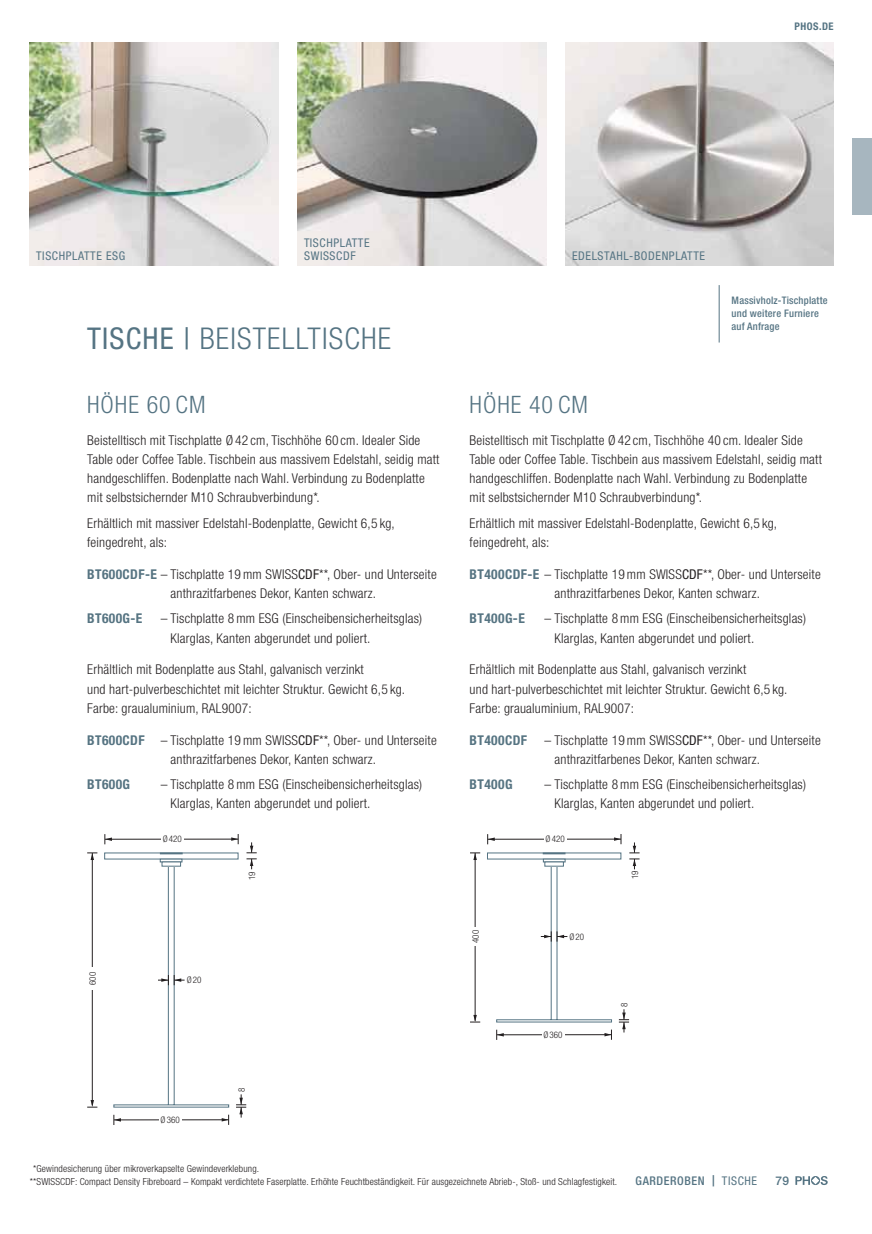
<style>
.page{position:relative;width:872px;height:1234px;background:#fff}
.page>*{position:absolute;margin:0;border:0;box-sizing:border-box;transform-origin:0 0}
.t1{font:300 condensed 30px "Helvetica Neue LT Std";letter-spacing:.04em;color:#557483}
.t2{font:300 condensed 24px "Helvetica Neue LT Std";letter-spacing:.04em;color:#557483}
.t3{font:300 condensed 13.5px/19.2px "Helvetica Neue LT Std";letter-spacing:.015em;color:#231f20}
.t4{font:700 condensed 13.5px "Helvetica Neue LT Std";letter-spacing:.03em;color:#567482}
.t5{font:condensed 12px "Helvetica Neue LT Std";letter-spacing:.05em;color:#557483}
.t6{font:500 condensed 12px "Helvetica Neue LT Std";letter-spacing:.05em;color:#557483}
.t7{font:500 12px "Helvetica Neue LT Std";color:#557483}
.t8{font:700 condensed 10.5px "Helvetica Neue LT Std";letter-spacing:.05em;color:#557483}
.t9{font:500 condensed 10.35px/12.8px "Helvetica Neue LT Std";letter-spacing:.02em;color:#557483}
.t10{font:300 condensed 9.75px/12.8px "Helvetica Neue LT Std";letter-spacing:.015em;color:#231f20}
.t11{font:300 condensed 9px "Helvetica Neue LT Std";color:#231f20}
.s1{font-weight:400}
.s2{font-weight:700;color:#567482}
.s3{font-stretch:normal;font-size:11.25px}
</style>
<div class="page">
<img style="left:566px;top:43px;width:267px;height:223px">
<img style="left:30px;top:43px;width:249px;height:223px">
<img style="left:298px;top:43px;width:248px;height:223px">
<svg style="left:87px;top:1099px;width:10px;height:8px"></svg>
<hr style="left:92px;top:852px;width:1px;height:253px;background:#231f20">
<svg style="left:87px;top:852px;width:10px;height:7px"></svg>
<div style="left:89px;top:966px;width:7px;height:23px;background:#fff"></div>
<svg style="left:104px;top:834px;width:153px;height:290px"></svg>
<div style="left:162px;top:861px;width:19px;height:5px;background:#fff"></div>
<div style="left:162px;top:861px;width:19px;height:5px;border:1px solid #557483"></div>
<svg style="left:470px;top:1014px;width:10px;height:8px"></svg>
<hr style="left:475px;top:852px;width:1px;height:168px;background:#231f20">
<svg style="left:470px;top:852px;width:10px;height:7px"></svg>
<div style="left:472px;top:927px;width:6px;height:18px;background:#fff"></div>
<svg style="left:487px;top:834px;width:152px;height:205px"></svg>
<div style="left:545px;top:861px;width:18px;height:5px;background:#fff"></div>
<div style="left:544px;top:861px;width:19px;height:5px;border:1px solid #557483"></div>
<hr style="left:719px;top:285px;width:1px;height:57px;background:#557483">
<div style="left:853px;top:138px;width:19px;height:77px;background:#a7b6bf"></div>
<svg style="left:795px;top:1176px;width:32px;height:8px"></svg>
<p class="t8" style="left:794px;top:20px;width:41px">PHOS.DE</p>
<p class="t5" style="left:304px;top:238px;width:67px">TISCHPLATTE</p>
<p class="t5" style="left:36px;top:251px;width:91px">TISCHPLATTE ESG</p>
<p class="t5" style="left:304px;top:251px;width:53px">SWISSCDF</p>
<p class="t5" style="left:572px;top:251px;width:134px">EDELSTAHL-BODENPLATTE</p>
<h1 class="t1" style="left:87px;top:327px;width:305px"><span class="s1">TISCHE |</span> BEISTELLTISCHE</h1>
<p class="t9" style="left:731px;top:295px;width:97px">Massivholz-Tischplatte und weitere Furniere auf Anfrage</p>
<h2 class="t2" style="left:87px;top:395px;width:120px">HÖHE 60 CM</h2>
<p class="t3" style="left:87px;top:432px;width:354px">Beistelltisch mit Tischplatte Ø 42 cm, Tischhöhe 60 cm. Idealer Side Table oder Coffee Table. Tischbein aus massivem Edelstahl, seidig matt handgeschliffen. Bodenplatte nach Wahl. Verbindung zu Bodenplatte mit selbstsichernder M10 Schraubverbindung*.</p>
<p class="t3" style="left:87px;top:514px;width:309px">Erhältlich mit massiver Edelstahl-Bodenplatte, Gewicht 6,5 kg, feingedreht, als:</p>
<p class="t3" style="left:171px;top:566px;width:268px;text-indent:-83px"><span class="s2">BT600CDF-E</span> – Tischplatte 19 mm SWISS<span class="s1">CDF</span>**, Ober- und Unterseite anthrazitfarbenes Dekor, Kanten schwarz.</p>
<p class="t4" style="left:87px;top:610px;width:57px">BT600G-E</p>
<p class="t3" style="left:171px;top:610px;width:253px;text-indent:-10px">– Tischplatte 8 mm ESG (Einscheibensicherheitsglas)<br>Klarglas, Kanten abgerundet und poliert.</p>
<p class="t3" style="left:87px;top:661px;width:319px">Erhältlich mit Bodenplatte aus Stahl, galvanisch verzinkt<br>und hart-pulverbeschichtet mit leichter Struktur. Gewicht 6,5 kg.<br>Farbe: graualuminium, RAL9007:</p>
<p class="t3" style="left:171px;top:731px;width:268px;text-indent:-83px"><span class="s2">BT600CDF</span> – Tischplatte 19 mm SWISS<span class="s1">CDF</span>**, Ober- und Unterseite anthrazitfarbenes Dekor, Kanten schwarz.</p>
<p class="t4" style="left:87px;top:776px;width:44px">BT600G</p>
<p class="t3" style="left:171px;top:776px;width:253px;text-indent:-10px">– Tischplatte 8 mm ESG (Einscheibensicherheitsglas)<br>Klarglas, Kanten abgerundet und poliert.</p>
<p class="t11" style="left:163px;top:835px;width:21px">Ø 420</p>
<p class="t11" style="left:89px;top:984px;width:14px;rotate:-90deg">600</p>
<p class="t11" style="left:187px;top:976px;width:16px">Ø 20</p>
<p class="t11" style="left:249px;top:879px;width:9px;rotate:-90deg">19</p>
<p class="t11" style="left:161px;top:1116px;width:21px">Ø 360</p>
<p class="t11" style="left:238px;top:1091px;width:6px;rotate:-90deg">8</p>
<h2 class="t2" style="left:469px;top:395px;width:120px">HÖHE 40 CM</h2>
<p class="t3" style="left:469px;top:432px;width:354px">Beistelltisch mit Tischplatte Ø 42 cm, Tischhöhe 40 cm. Idealer Side Table oder Coffee Table. Tischbein aus massivem Edelstahl, seidig matt handgeschliffen. Bodenplatte nach Wahl. Verbindung zu Bodenplatte mit selbstsichernder M10 Schraubverbindung*.</p>
<p class="t3" style="left:469px;top:514px;width:309px">Erhältlich mit massiver Edelstahl-Bodenplatte, Gewicht 6,5 kg, feingedreht, als:</p>
<p class="t3" style="left:554px;top:566px;width:268px;text-indent:-85px"><span class="s2">BT400CDF-E</span> – Tischplatte 19 mm SWISS<span class="s1">CDF</span>**, Ober- und Unterseite anthrazitfarbenes Dekor, Kanten schwarz.</p>
<p class="t4" style="left:469px;top:610px;width:57px">BT400G-E</p>
<p class="t3" style="left:554px;top:610px;width:253px;text-indent:-10px">– Tischplatte 8 mm ESG (Einscheibensicherheitsglas)<br>Klarglas, Kanten abgerundet und poliert.</p>
<p class="t3" style="left:469px;top:661px;width:319px">Erhältlich mit Bodenplatte aus Stahl, galvanisch verzinkt<br>und hart-pulverbeschichtet mit leichter Struktur. Gewicht 6,5 kg.<br>Farbe: graualuminium, RAL9007:</p>
<p class="t4" style="left:469px;top:732px;width:59px">BT400CDF</p>
<p class="t3" style="left:554px;top:731px;width:268px;text-indent:-10px">– Tischplatte 19 mm SWISS<span class="s1">CDF</span>**, Ober- und Unterseite anthrazitfarbenes Dekor, Kanten schwarz.</p>
<p class="t4" style="left:469px;top:776px;width:44px">BT400G</p>
<p class="t3" style="left:554px;top:776px;width:253px;text-indent:-10px">– Tischplatte 8 mm ESG (Einscheibensicherheitsglas)<br>Klarglas, Kanten abgerundet und poliert.</p>
<p class="t11" style="left:545px;top:835px;width:21px">Ø 420</p>
<p class="t11" style="left:472px;top:942px;width:14px;rotate:-90deg">400</p>
<p class="t11" style="left:569px;top:932px;width:16px">Ø 20</p>
<p class="t11" style="left:543px;top:1031px;width:21px">Ø 360</p>
<p class="t11" style="left:631px;top:878px;width:9px;rotate:-90deg">19</p>
<p class="t11" style="left:621px;top:1006px;width:6px;rotate:-90deg">8</p>
<p class="t10" style="left:30px;top:1163px;width:589px;text-indent:3px">*Gewindesicherung über mikroverkapselte Gewindeverklebung.<br>**SWISSCDF: Compact Density Fibreboard – Kompakt verdichtete Faserplatte. Erhöhte Feuchtbeständigkeit. Für ausgezeichnete Abrieb-, Stoß- und Schlagfestigkeit.</p>
<p class="t6" style="left:635px;top:1176px;width:123px">GARDEROBEN <span class="s3">|</span> <span class="s1">TISCHE</span></p>
<p class="t7" style="left:775px;top:1173px;width:15px">79</p>
</div>
